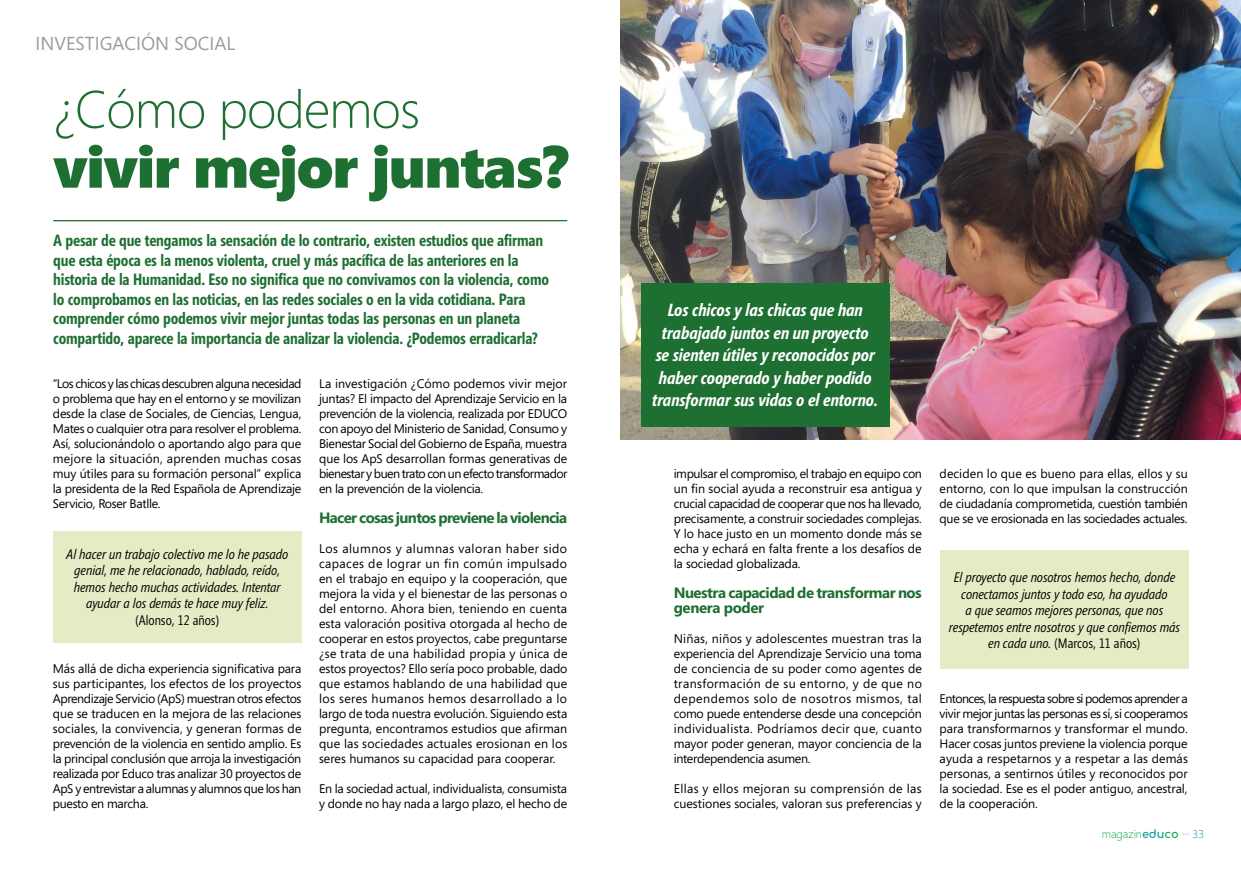
<style>
.page{position:relative;width:1241px;height:869px;background:#fff}
.page>*{position:absolute;margin:0;border:0;box-sizing:border-box;transform-origin:0 0}
.t1{font:900 58.75px "Segoe";letter-spacing:-.02em;color:#1e6f32}
.t2{font:300 52.5px "Segoe";letter-spacing:-.02em;color:#1e6f32}
.t3{font:18.75px "Segoe";color:#9c9c9d}
.t4{font:italic 700 17.5px/22.5px "Segoe Condensed";color:#fff;text-align:center}
.t5{font:700 16.25px/19.5px "Segoe Condensed";letter-spacing:-.01em;color:#1e6f32}
.t6{font:700 15px/15px "Segoe";letter-spacing:-.035em;color:#1e6f32}
.t7{font:italic 13.75px/16.5px "Segoe Condensed";color:#000;text-align:center}
.t8{font:13.75px "Segoe Condensed";color:#000}
.t9{font:12.5px/15px "Segoe";letter-spacing:-.01em;color:#000;text-align:justify}
.t10{font:300 11.25px "Segoe";color:#00a649}
.s1{font-style:normal}
.s2{font-family:"Comfortaa";font-weight:400;color:#0094a9}
.s3{font-family:"Comfortaa";font-weight:400}
.s4{color:#0094a9}
</style>
<div class="page">
<hr style="left:53px;top:220px;width:514px;height:1px;background:#1e6f32">
<img style="left:620px;top:0;width:620px;height:439px">
<div style="left:641px;top:283px;width:248px;height:143px;background:#1e6f32"></div>
<div style="left:940px;top:550px;width:248px;height:118px;background:#e3ecc4"></div>
<div style="left:53px;top:530px;width:248px;height:112px;background:#e3ecc4"></div>
<h3 class="t3" style="left:35px;top:30px;width:201px">INVESTIGACIÓN SOCIAL</h3>
<h2 class="t2" style="left:53px;top:79px;width:368px">¿Cómo podemos</h2>
<h1 class="t1" style="left:53px;top:132px;width:515px">vivir mejor juntas?</h1>
<p class="t5" style="left:53px;top:231px;width:497px">A pesar de que tengamos la sensación de lo contrario, existen estudios que afirman que esta época es la menos violenta, cruel y más pacífica de las anteriores en la historia de la Humanidad. Eso no significa que no convivamos con la violencia, como lo comprobamos en las noticias, en las redes sociales o en la vida cotidiana. Para comprender cómo podemos vivir mejor juntas todas las personas en un planeta compartido, aparece la importancia de analizar la violencia. ¿Podemos erradicarla?</p>
<p class="t9" style="left:53px;top:375px;width:250px">“Los chicos y las chicas descubren alguna necesidad o problema que hay en el entorno y se movilizan desde la clase de Sociales, de Ciencias, Lengua, Mates o cualquier otra para resolver el problema.<br>Así, solucionándolo o aportando algo para que mejore la situación, aprenden muchas cosas muy útiles para su formación personal” explica la presidenta de la Red Española de Aprendizaje Servicio, Roser Batlle.</p>
<p class="t7" style="left:66px;top:545px;width:223px">Al hacer un trabajo colectivo me lo he pasado genial, me he relacionado, hablado, reído, hemos hecho muchas actividades. Intentar ayudar a los demás te hace muy feliz.</p>
<p class="t8" style="left:135px;top:611px;width:86px">(Alonso, 12 años)</p>
<p class="t9" style="left:53px;top:660px;width:250px">Más allá de dicha experiencia significativa para sus participantes, los efectos de los proyectos Aprendizaje Servicio (ApS) muestran otros efectos que se traducen en la mejora de las relaciones sociales, la convivencia, y generan formas de prevención de la violencia en sentido amplio. Es la principal conclusión que arroja la investigación realizada por Educo tras analizar 30 proyectos de ApS y entrevistar a alumnas y alumnos que los han puesto en marcha.</p>
<p class="t9" style="left:319px;top:375px;width:250px">La investigación ¿Cómo podemos vivir mejor juntas? El impacto del Aprendizaje Servicio en la prevención de la violencia, realizada por EDUCO con apoyo del Ministerio de Sanidad, Consumo y Bienestar Social del Gobierno de España, muestra que los ApS desarrollan formas generativas de bienestar y buen trato con un efecto transformador en la prevención de la violencia.</p>
<p class="t6" style="left:319px;top:509px;width:249px">Hacer cosas juntos previene la violencia</p>
<p class="t9" style="left:319px;top:540px;width:250px">Los alumnos y alumnas valoran haber sido capaces de lograr un fin común impulsado en el trabajo en equipo y la cooperación, que mejora la vida y el bienestar de las personas o del entorno. Ahora bien, teniendo en cuenta esta valoración positiva otorgada al hecho de cooperar en estos proyectos, cabe preguntarse ¿se trata de una habilidad propia y única de estos proyectos? Ello sería poco probable, dado que estamos hablando de una habilidad que los seres humanos hemos desarrollado a lo largo de toda nuestra evolución. Siguiendo esta pregunta, encontramos estudios que afirman que las sociedades actuales erosionan en los seres humanos su capacidad para cooperar.</p>
<p class="t9" style="left:319px;top:780px;width:250px">En la sociedad actual, individualista, consumista y donde no hay nada a largo plazo, el hecho de</p>
<h3 class="t4" style="left:652px;top:299px;width:227px">Los chicos y las chicas que han trabajado juntos en un proyecto<br>se sienten útiles y reconocidos por haber cooperado y haber podido transformar sus vidas o el entorno.</h3>
<p class="t9" style="left:673px;top:465px;width:250px">impulsar el compromiso, el trabajo en equipo con un fin social ayuda a reconstruir esa antigua y crucial capacidad de cooperar que nos ha llevado, precisamente, a construir sociedades complejas.<br>Y lo hace justo en un momento donde más se echa y echará en falta frente a los desafíos de la sociedad globalizada.</p>
<p class="t6" style="left:673px;top:584px;width:250px">Nuestra capacidad de transformar nos genera poder</p>
<p class="t9" style="left:673px;top:630px;width:250px">Niñas, niños y adolescentes muestran tras la experiencia del Aprendizaje Servicio una toma de conciencia de su poder como agentes de transformación de su entorno, y de que no dependemos solo de nosotros mismos, tal como puede entenderse desde una concepción individualista. Podríamos decir que, cuanto mayor poder generan, mayor conciencia de la interdependencia asumen.</p>
<p class="t9" style="left:673px;top:780px;width:250px">Ellas y ellos mejoran su comprensión de las cuestiones sociales, valoran sus preferencias y</p>
<p class="t9" style="left:939px;top:465px;width:250px">deciden lo que es bueno para ellas, ellos y su entorno, con lo que impulsan la construcción de ciudadanía comprometida, cuestión también que se ve erosionada en las sociedades actuales.</p>
<p class="t7" style="left:948px;top:569px;width:232px">El proyecto que nosotros hemos hecho, donde conectamos juntos y todo eso, ha ayudado<br>a que seamos mejores personas, que nos respetemos entre nosotros y que confiemos más en cada uno. <span class="s1">(Marcos, 11 años)</span></p>
<p class="t9" style="left:939px;top:690px;width:250px">Entonces, la respuesta sobre si podemos aprender a vivir mejor juntas las personas es sí, si cooperamos para transformarnos y transformar el mundo.<br>Hacer cosas juntos previene la violencia porque ayuda a respetarnos y a respetar a las demás personas, a sentirnos útiles y reconocidos por la sociedad. Ese es el poder antiguo, ancestral, de la cooperación.</p>
<p class="t10" style="left:1101px;top:827px;width:104px">magazin<span class="s2">edu</span><span class="s3">co</span> <span class="s4">··· 33</span></p>
</div>
